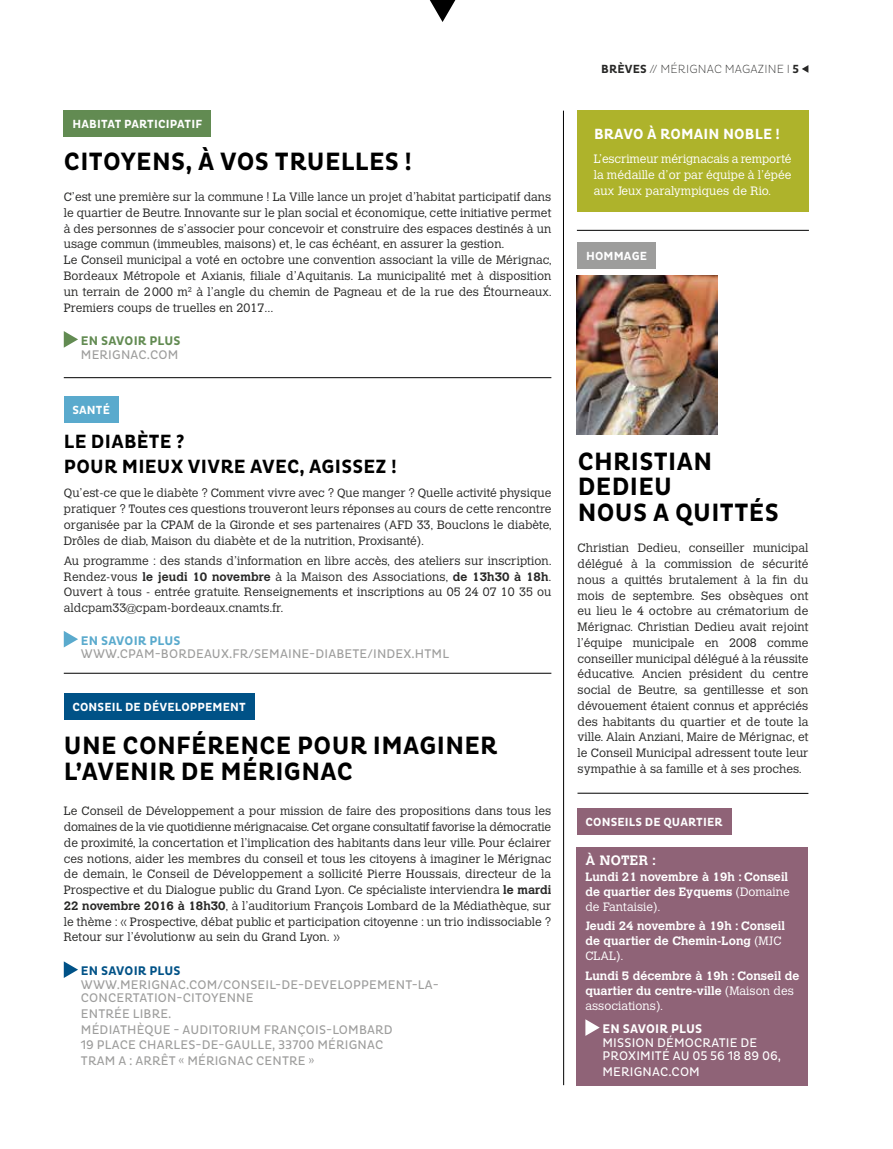
<style>
.page{position:relative;width:893px;height:1149px;background:#fff}
.page>*{position:absolute;margin:0;border:0;box-sizing:border-box;transform-origin:0 0}
.t1{font:700 25.5px/25.5px "Pluto Cond";letter-spacing:.015em;color:#000}
.t2{font:700 19.5px/25.5px "Pluto Cond";letter-spacing:.015em;color:#000}
.t3{font:700 15px "Pluto Cond";letter-spacing:.015em;color:#fff}
.t4{font:700 13.5px "Calvert MT Std";letter-spacing:.025em;color:#fff}
.t5{font:12.75px/15.6px "Pluto Cond";letter-spacing:.015em;color:#9d9d9c}
.t6{font:12.75px/13.5px "Pluto Cond";letter-spacing:.015em;color:#fff}
.t7{font:700 12.75px "Pluto Cond";letter-spacing:.015em;color:#628b52}
.t8{font:700 12.75px "Pluto Cond";letter-spacing:.015em;color:#5aaacd}
.t9{font:700 12.75px "Pluto Cond";letter-spacing:.015em;color:#005287}
.t10{font:700 12.75px "Pluto Cond";letter-spacing:.015em;color:#fff}
.t11{font:300 12px/15.8px "Calvert MT Std";letter-spacing:.005em;color:#282827;text-align:justify}
.t12{font:700 12px/15px "Calvert MT Std";letter-spacing:.005em;color:#fff}
.t13{font:300 12px/15.8px "Calvert MT Std";letter-spacing:.005em;color:#fff;text-align:justify}
.t14{font:700 12px "Pluto Cond";letter-spacing:.015em;color:#fff}
.t15{font:200 12px "Pluto Cond";letter-spacing:.015em;color:#282827}
.s1{font-weight:700}
.s2{font-weight:300}
</style>
<div class="page">
<svg style="left:430px;top:0;width:25px;height:22px"></svg>
<svg style="left:802px;top:65px;width:6px;height:8px"></svg>
<svg style="left:64px;top:331px;width:14px;height:16px"></svg>
<svg style="left:64px;top:631px;width:14px;height:16px"></svg>
<svg style="left:64px;top:961px;width:14px;height:16px"></svg>
<div style="left:64px;top:111px;width:147px;height:26px;background:#628b52"></div>
<div style="left:577px;top:243px;width:79px;height:26px;background:#9d9d9c"></div>
<hr style="left:64px;top:377px;width:487px;height:1px;background:#000">
<hr style="left:64px;top:672px;width:487px;height:1px;background:#000">
<div style="left:64px;top:396px;width:55px;height:26px;background:#5aaacd"></div>
<div style="left:64px;top:693px;width:190px;height:26px;background:#005287"></div>
<div style="left:577px;top:808px;width:154px;height:26px;background:#8f6377"></div>
<div style="left:577px;top:846px;width:231px;height:238px;background:#8f6377"></div>
<svg style="left:585px;top:1019px;width:15px;height:16px"></svg>
<hr style="left:563px;top:111px;width:1px;height:973px;background:#000">
<hr style="left:577px;top:792px;width:231px;height:1px;background:#000">
<img style="left:576px;top:275px;width:142px;height:159px">
<div style="left:577px;top:111px;width:231px;height:101px;background:#aeb32b"></div>
<hr style="left:577px;top:230px;width:232px;height:1px;background:#000">
<p class="t14" style="left:72px;top:117px;width:131px">HABITAT PARTICIPATIF</p>
<h1 class="t1" style="left:64px;top:149px;width:350px">CITOYENS, À VOS TRUELLES !</h1>
<p class="t11" style="left:64px;top:189px;width:490px;text-align:left">C’est une première sur la commune ! La Ville lance un projet d’habitat participatif dans le quartier de Beutre. Innovante sur le plan social et économique, cette initiative permet à des personnes de s’associer pour concevoir et construire des espaces destinés à un usage commun (immeubles, maisons) et, le cas échéant, en assurer la gestion.<br>Le Conseil municipal a voté en octobre une convention associant la ville de Mérignac, Bordeaux Métropole et Axianis, filiale d’Aquitanis. La municipalité met à disposition un terrain de 2000 m<sup>2</sup> à l’angle du chemin de Pagneau et de la rue des Étourneaux.<br>Premiers coups de truelles en 2017...</p>
<p class="t7" style="left:81px;top:333px;width:101px">EN SAVOIR PLUS</p>
<p class="t5" style="left:81px;top:346px;width:99px">MERIGNAC.COM</p>
<p class="t14" style="left:72px;top:403px;width:39px">SANTÉ</p>
<h2 class="t2" style="left:64px;top:429px;width:334px">LE DIABÈTE ?<br>POUR MIEUX VIVRE AVEC, AGISSEZ !</h2>
<p class="t11" style="left:64px;top:485px;width:490px">Qu’est-ce que le diabète ? Comment vivre avec ? Que manger ? Quelle activité physique pratiquer ? Toutes ces questions trouveront leurs réponses au cours de cette rencontre organisée par la CPAM de la Gironde et ses partenaires (AFD 33, Bouclons le diabète, Drôles de diab, Maison du diabète et de la nutrition, Proxisanté).</p>
<p class="t11" style="left:64px;top:552px;width:489px">Au programme : des stands d’information en libre accès, des ateliers sur inscription.<br>Rendez-vous <span class="s1">le jeudi 10 novembre</span> à la Maison des Associations, <span class="s1">de 13h30 à 18h</span>.<br>Ouvert à tous - entrée gratuite. Renseignements et inscriptions au 05 24 07 10 35 ou aldcpam33@cpam-bordeaux.cnamts.fr.</p>
<p class="t8" style="left:81px;top:633px;width:101px">EN SAVOIR PLUS</p>
<p class="t5" style="left:81px;top:646px;width:370px">WWW.CPAM-BORDEAUX.FR/SEMAINE-DIABETE/INDEX.HTML</p>
<p class="t14" style="left:72px;top:700px;width:175px">CONSEIL DE DÉVELOPPEMENT</p>
<h1 class="t1" style="left:64px;top:733px;width:435px">UNE CONFÉRENCE POUR IMAGINER<br>L’AVENIR DE MÉRIGNAC</h1>
<p class="t11" style="left:64px;top:803px;width:489px">Le Conseil de Développement a pour mission de faire des propositions dans tous les domaines de la vie quotidienne mérignacaise. Cet organe consultatif favorise la démocratie de proximité, la concertation et l’implication des habitants dans leur ville. Pour éclairer ces notions, aider les membres du conseil et tous les citoyens à imaginer le Mérignac de demain, le Conseil de Développement a sollicité Pierre Houssais, directeur de la Prospective et du Dialogue public du Grand Lyon. Ce spécialiste interviendra <span class="s1">le mardi 22 novembre 2016 à 18h30</span>, à l’auditorium François Lombard de la Médiathèque, sur le thème : « Prospective, débat public et participation citoyenne : un trio indissociable ?<br>Retour sur l’évolutionw au sein du Grand Lyon. »</p>
<p class="t9" style="left:81px;top:963px;width:101px">EN SAVOIR PLUS</p>
<p class="t5" style="left:81px;top:977px;width:359px;line-height:13.5px">WWW.MERIGNAC.COM/CONSEIL-DE-DEVELOPPEMENT-LA-<br>CONCERTATION-CITOYENNE</p>
<p class="t5" style="left:81px;top:1005px;width:314px">ENTRÉE LIBRE.<br>MÉDIATHÈQUE - AUDITORIUM FRANÇOIS-LOMBARD 19 PLACE CHARLES-DE-GAULLE, 33700 MÉRIGNAC TRAM A : ARRÊT « MÉRIGNAC CENTRE »</p>
<p class="t15" style="left:601px;top:62px;width:199px"><span class="s1">BRÈVES</span> // MÉRIGNAC MAGAZINE I <span class="s1">5</span></p>
<p class="t3" style="left:594px;top:125px;width:187px">BRAVO À ROMAIN NOBLE !</p>
<p class="t13" style="left:594px;top:151px;width:199px">L’escrimeur mérignacais a remporté la médaille d’or par équipe à l’épée aux Jeux paralympiques de Rio.</p>
<p class="t14" style="left:586px;top:249px;width:62px">HOMMAGE</p>
<h1 class="t1" style="left:578px;top:449px;width:203px">CHRISTIAN<br>DEDIEU<br>NOUS A QUITTÉS</h1>
<p class="t11" style="left:577px;top:540px;width:232px">Christian Dedieu, conseiller municipal délégué à la commission de sécurité nous a quittés brutalement à la fin du mois de septembre. Ses obsèques ont eu lieu le 4 octobre au crématorium de Mérignac. Christian Dedieu avait rejoint l’équipe municipale en 2008 comme conseiller municipal délégué à la réussite éducative. Ancien président du centre social de Beutre, sa gentillesse et son dévouement étaient connus et appréciés des habitants du quartier et de toute la ville. Alain Anziani, Maire de Mérignac, et le Conseil Municipal adressent toute leur sympathie à sa famille et à ses proches.</p>
<p class="t14" style="left:585px;top:815px;width:139px">CONSEILS DE QUARTIER</p>
<p class="t4" style="left:585px;top:851px;width:72px">À NOTER :</p>
<p class="t12" style="left:585px;top:868px;width:206px">Lundi 21 novembre à 19h : Conseil de quartier des Eyquems <span class="s2">(Domaine de Fantaisie).</span></p>
<p class="t12" style="left:585px;top:918px;width:201px">Jeudi 24 novembre à 19h : Conseil de quartier de Chemin-Long <span class="s2">(MJC<br>CLAL).</span></p>
<p class="t12" style="left:585px;top:967px;width:216px">Lundi 5 décembre à 19h : Conseil de quartier du centre-ville <span class="s2">(Maison des associations).</span></p>
<p class="t10" style="left:603px;top:1021px;width:101px">EN SAVOIR PLUS</p>
<p class="t6" style="left:602px;top:1035px;width:180px">MISSION DÉMOCRATIE DE<br>PROXIMITÉ AU 05 56 18 89 06,</p>
<p class="t6" style="left:602px;top:1064px;width:99px">MERIGNAC.COM</p>
</div>
